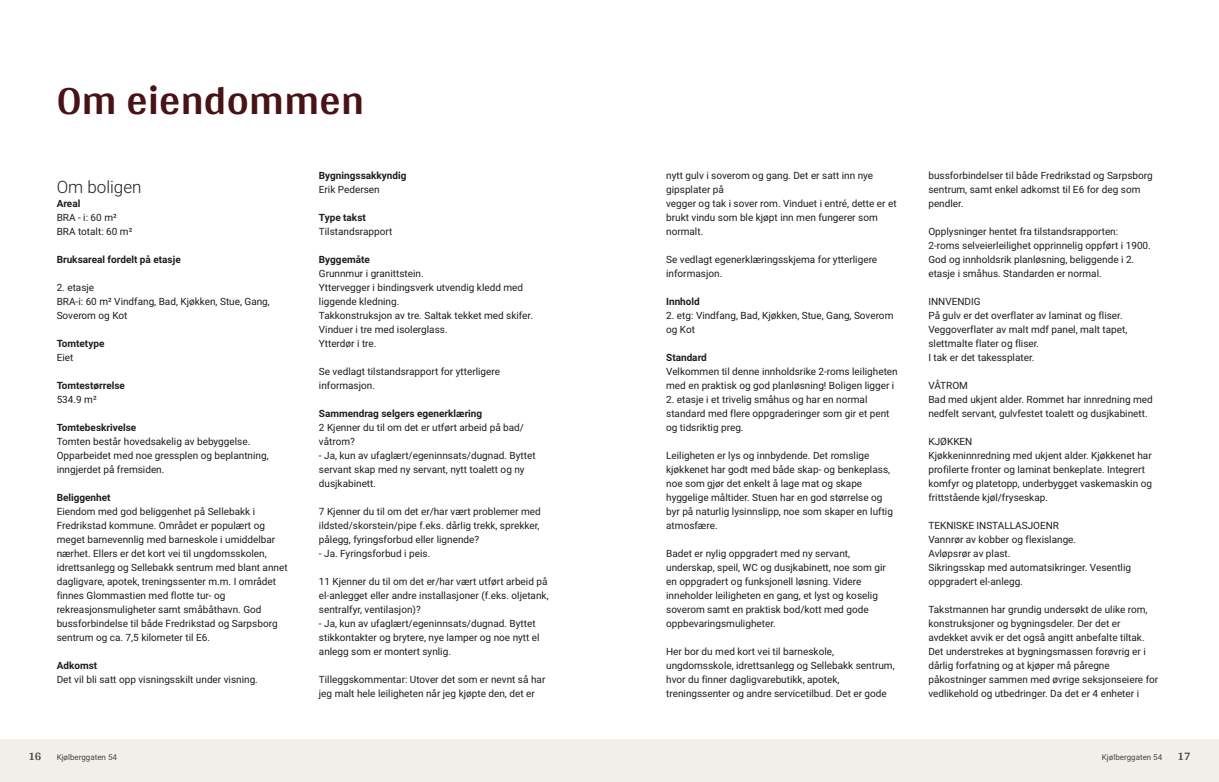
<style>
.page{position:relative;width:1219px;height:782px;background:#fff}
.page>*{position:absolute;margin:0;border:0;box-sizing:border-box;transform-origin:0 0}
.t1{font:700 42px "Arya";color:#481317}
.t2{font:300 17px "Roboto Vitec";color:#1d1d1b}
.t3{font:700 12px "Arya";color:#414749}
.t4{font:10px/14px "Roboto Vitec";color:#1d1d1b}
.t5{font:700 10px "Roboto Vitec";color:#1d1d1b}
.t6{font:8px "Roboto Vitec";color:#414749}
</style>
<div class="page">
<div style="left:0;top:739px;width:612px;height:42px;background:#f2eeea"></div>
<div style="left:607px;top:739px;width:612px;height:42px;background:#f2eeea"></div>
<h1 class="t1" style="left:57px;top:75px;width:309px">Om eiendommen</h1>
<h2 class="t2" style="left:57px;top:174px;width:86px">Om boligen</h2>
<p class="t5" style="left:57px;top:196px;width:25px">Areal</p>
<p class="t4" style="left:57px;top:209px;width:77px">BRA ‑ i: 60 m²<br>BRA totalt: 60 m²</p>
<p class="t5" style="left:57px;top:252px;width:126px">Bruksareal fordelt på etasje</p>
<p class="t4" style="left:57px;top:279px;width:215px">2. etasje<br>BRA‑i: 60 m² Vindfang, Bad, Kjøkken, Stue, Gang,<br>Soverom og Kot</p>
<p class="t5" style="left:57px;top:336px;width:49px">Tomtetype</p>
<p class="t4" style="left:57px;top:349px;width:18px">Eiet</p>
<p class="t5" style="left:57px;top:378px;width:70px">Tomtestørrelse</p>
<p class="t4" style="left:57px;top:391px;width:42px">534.9 m²</p>
<p class="t5" style="left:57px;top:420px;width:81px">Tomtebeskrivelse</p>
<p class="t4" style="left:57px;top:433px;width:213px">Tomten består hovedsakelig av bebyggelse.<br>Opparbeidet med noe gressplen og beplantning, inngjerdet på fremsiden.</p>
<p class="t5" style="left:57px;top:490px;width:55px">Beliggenhet</p>
<p class="t4" style="left:57px;top:503px;width:232px">Eiendom med god beliggenhet på Sellebakk i Fredrikstad kommune. Området er populært og meget barnevennlig med barneskole i umiddelbar nærhet. Ellers er det kort vei til ungdomsskolen, idrettsanlegg og Sellebakk sentrum med blant annet dagligvare, apotek, treningssenter m.m. I området finnes Glommastien med flotte tur‑ og rekreasjonsmuligheter samt småbåthavn. God bussforbindelse til både Fredrikstad og Sarpsborg sentrum og ca. 7,5 kilometer til E6.</p>
<p class="t5" style="left:57px;top:658px;width:42px">Adkomst</p>
<p class="t4" style="left:57px;top:671px;width:203px">Det vil bli satt opp visningsskilt under visning.</p>
<p class="t3" style="left:28px;top:749px;width:15px">16</p>
<p class="t6" style="left:57px;top:751px;width:62px">Kjølberggaten 54</p>
<p class="t5" style="left:319px;top:168px;width:89px">Bygningssakkyndig</p>
<p class="t4" style="left:319px;top:181px;width:62px">Erik Pedersen</p>
<p class="t5" style="left:319px;top:210px;width:48px">Type takst</p>
<p class="t4" style="left:319px;top:223px;width:75px">Tilstandsrapport</p>
<p class="t5" style="left:319px;top:252px;width:52px">Byggemåte</p>
<p class="t4" style="left:319px;top:265px;width:216px">Grunnmur i granittstein.<br>Yttervegger i bindingsverk utvendig kledd med liggende kledning.<br>Takkonstruksjon av tre. Saltak tekket med skifer.<br>Vinduer i tre med isolerglass.<br>Ytterdør i tre.</p>
<p class="t4" style="left:319px;top:363px;width:183px">Se vedlagt tilstandsrapport for ytterligere informasjon.</p>
<p class="t5" style="left:319px;top:406px;width:165px">Sammendrag selgers egenerklæring</p>
<p class="t4" style="left:319px;top:419px;width:218px">2 Kjenner du til om det er utført arbeid på bad/ våtrom?<br>‑ Ja, kun av ufaglært/ egeninnsats/ dugnad. Byttet servant skap med ny servant, nytt toalett og ny dusjkabinett.</p>
<p class="t4" style="left:319px;top:503px;width:223px">7 Kjenner du til om det er/ har vært problemer med ildsted/ skorstein/ pipe f.eks. dårlig trekk, sprekker, pålegg, fyringsforbud eller lignende?<br>‑ Ja. Fyringsforbud i peis.</p>
<p class="t4" style="left:319px;top:573px;width:231px">11 Kjenner du til om det er/ har vært utført arbeid på el‑anlegget eller andre installasjoner (f.eks. oljetank, sentralfyr, ventilasjon)?<br>‑ Ja, kun av ufaglært/ egeninnsats/ dugnad. Byttet stikkontakter og brytere, nye lamper og noe nytt el anlegg som er montert synlig.</p>
<p class="t4" style="left:319px;top:671px;width:228px">Tilleggskommentar: Utover det som er nevnt så har jeg malt hele leiligheten når jeg kjøpte den, det er</p>
<p class="t4" style="left:666px;top:167px;width:232px">nytt gulv i soverom og gang. Det er satt inn nye gipsplater på<br>vegger og tak i sover rom. Vinduet i entré, dette er et brukt vindu som ble kjøpt inn men fungerer som normalt.</p>
<p class="t4" style="left:666px;top:251px;width:213px">Se vedlagt egenerklæringsskjema for ytterligere informasjon.</p>
<p class="t5" style="left:666px;top:294px;width:35px">Innhold</p>
<p class="t4" style="left:666px;top:307px;width:229px">2. etg: Vindfang, Bad, Kjøkken, Stue, Gang, Soverom og Kot</p>
<p class="t5" style="left:666px;top:350px;width:42px">Standard</p>
<p class="t4" style="left:666px;top:363px;width:233px">Velkommen til denne innholdsrike 2‑roms leiligheten med en praktisk og god planløsning! Boligen ligger i</p>
<p class="t4" style="left:666px;top:391px;width:225px">2. etasje i et trivelig småhus og har en normal standard med flere oppgraderinger som gir et pent og tidsriktig preg.</p>
<p class="t4" style="left:666px;top:447px;width:228px">Leiligheten er lys og innbydende. Det romslige kjøkkenet har godt med både skap‑ og benkeplass, noe som gjør det enkelt å lage mat og skape hyggelige måltider. Stuen har en god størrelse og byr på naturlig lysinnslipp, noe som skaper en luftig atmosfære.</p>
<p class="t4" style="left:666px;top:545px;width:221px">Badet er nylig oppgradert med ny servant, underskap, speil, WC og dusjkabinett, noe som gir en oppgradert og funksjonell løsning. Videre inneholder leiligheten en gang, et lyst og koselig soverom samt en praktisk bod/ kott med gode oppbevaringsmuligheter.</p>
<p class="t4" style="left:666px;top:643px;width:230px">Her bor du med kort vei til barneskole, ungdomsskole, idrettsanlegg og Sellebakk sentrum, hvor du finner dagligvarebutikk, apotek, treningssenter og andre servicetilbud. Det er gode</p>
<p class="t4" style="left:928px;top:167px;width:226px">bussforbindelser til både Fredrikstad og Sarpsborg sentrum, samt enkel adkomst til E6 for deg som pendler.</p>
<p class="t4" style="left:928px;top:223px;width:224px">Opplysninger hentet fra tilstandsrapporten:<br>2‑roms selveierleilighet opprinnelig oppført i 1900.<br>God og innholdsrik planløsning, beliggende i 2. etasje i småhus. Standarden er normal.</p>
<p class="t4" style="left:928px;top:293px;width:200px">INNVENDIG<br>På gulv er det overflater av laminat og fliser.<br>Veggoverflater av malt mdf panel, malt tapet, slettmalte flater og fliser.<br>I tak er det takessplater.</p>
<p class="t4" style="left:928px;top:377px;width:226px">VÅTROM<br>Bad med ukjent alder. Rommet har innredning med nedfelt servant, gulvfestet toalett og dusjkabinett.</p>
<p class="t4" style="left:928px;top:433px;width:225px">KJØKKEN<br>Kjøkkeninnredning med ukjent alder. Kjøkkenet har profilerte fronter og laminat benkeplate. Integrert komfyr og platetopp, underbygget vaskemaskin og frittstående kjøl/ fryseskap.</p>
<p class="t4" style="left:928px;top:517px;width:204px">TEKNISKE INSTALLASJOENR<br>Vannrør av kobber og flexislange.<br>Avløpsrør av plast.<br>Sikringsskap med automatsikringer. Vesentlig oppgradert el‑anlegg.</p>
<p class="t4" style="left:928px;top:601px;width:231px">Takstmannen har grundig undersøkt de ulike rom, konstruksjoner og bygningsdeler. Der det er avdekket avvik er det også angitt anbefalte tiltak.<br>Det understrekes at bygningsmassen forøvrig er i dårlig forfatning og at kjøper må påregne påkostninger sammen med øvrige seksjonseiere for vedlikehold og utbedringer. Da det er 4 enheter i</p>
<p class="t6" style="left:1102px;top:751px;width:62px">Kjølberggaten 54</p>
<p class="t3" style="left:1177px;top:749px;width:15px">17</p>
</div>
